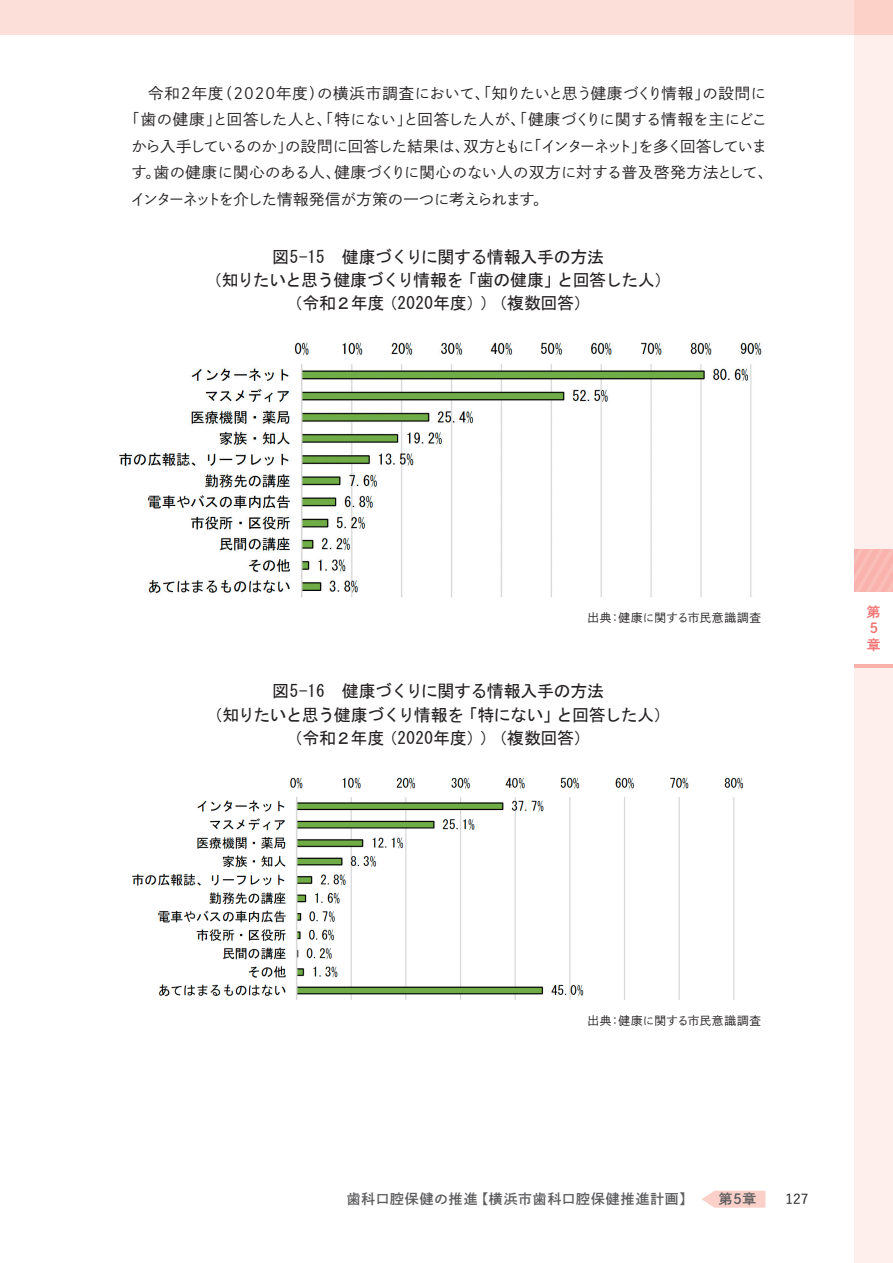
<style>
.page{position:relative;width:893px;height:1263px;background:#fff}
.page>*{position:absolute;margin:0;border:0;box-sizing:border-box;transform-origin:0 0}
.t1{font:16.95px/23.4px "MS Gothic";letter-spacing:-.03em;color:#231f20;text-align:center}
.t2{font:15.45px "P Shuei Go Gin Std N L";letter-spacing:-.085em;color:#231f20}
.t3{font:15.45px "P Shuei Go Gin Std N L";letter-spacing:.035em;color:#231f20}
.t4{font:15.45px "P Shuei Go Gin Std N L";letter-spacing:-.015em;color:#231f20}
.t5{font:15.45px "P Shuei Go Gin Std N L";letter-spacing:.025em;color:#231f20}
.t6{font:15.45px "P Shuei Go Gin Std N L";letter-spacing:-.05em;color:#231f20}
.t7{font:13.8px "P Shuei Go Gin Std N B";letter-spacing:.065em;color:#5c5c5f}
.t8{font:13.8px/16.5px "P Shuei Go Gin Std N B";color:#f26e6f}
.t9{font:500 13.8px "Yu Go Pr 6 N";color:#231f20}
.t10{font:11.7px "P Shuei Go Gin Std N L";letter-spacing:.02em;color:#231f20}
</style>
<div class="page">
<div style="left:855px;top:668px;width:38px;height:595px;background:#feefec"></div>
<div style="left:855px;top:0;width:38px;height:549px;background:#feefec"></div>
<svg style="left:855px;top:549px;width:38px;height:42px;background:#f9b7b0"></svg>
<hr style="left:855px;top:664px;width:38px;height:4px;background:#f9b3ac">
<div style="left:0;top:0;width:893px;height:34px;background:#fddfd9"></div>
<svg style="left:702px;top:1191px;width:63px;height:17px"></svg>
<img style="left:118px;top:342px;width:644px;height:256px">
<img style="left:131px;top:777px;width:613px;height:223px">
<p class="t3" style="left:132px;top:82px;width:636px">　令和２年度（2020年度）の横浜市調査において、「知りたいと思う健康づくり情報」の設問に</p>
<p class="t4" style="left:124px;top:109px;width:644px">「歯の健康」と回答した人と、「特にない」と回答した人が、「健康づくりに関する情報を主にどこ</p>
<p class="t2" style="left:131px;top:136px;width:637px">から入手しているのか」の設問に回答した結果は、双方ともに「インターネット」を多く回答していま</p>
<p class="t5" style="left:131px;top:162px;width:644px">す。歯の健康に関心のある人、健康づくりに関心のない人の双方に対する普及啓発方法として、</p>
<p class="t6" style="left:131px;top:189px;width:420px">インターネットを介した情報発信が方策の一つに考えられます。</p>
<p class="t1" style="left:205px;top:245px;width:468px">図5-15　健康づくりに関する情報入手の方法<br>（知りたいと思う健康づくり情報を「歯の健康」と回答した人）（令和２年度（2020年度））（複数回答）</p>
<p class="t10" style="left:588px;top:610px;width:175px">出典：健康に関する市民意識調査</p>
<p class="t1" style="left:206px;top:679px;width:467px">図5-16　健康づくりに関する情報入手の方法<br>（知りたいと思う健康づくり情報を「特にない」と回答した人）（令和２年度（2020年度））（複数回答）</p>
<p class="t8" style="left:867px;top:603px;width:15px">第<br>5章</p>
<p class="t10" style="left:588px;top:1012px;width:175px">出典：健康に関する市民意識調査</p>
<p class="t7" style="left:347px;top:1190px;width:348px">歯科口腔保健の推進【横浜市歯科口腔保健推進計画】</p>
<p class="t7" style="left:719px;top:1190px;width:39px">第5章</p>
<p class="t9" style="left:786px;top:1186px;width:25px">127</p>
</div>
